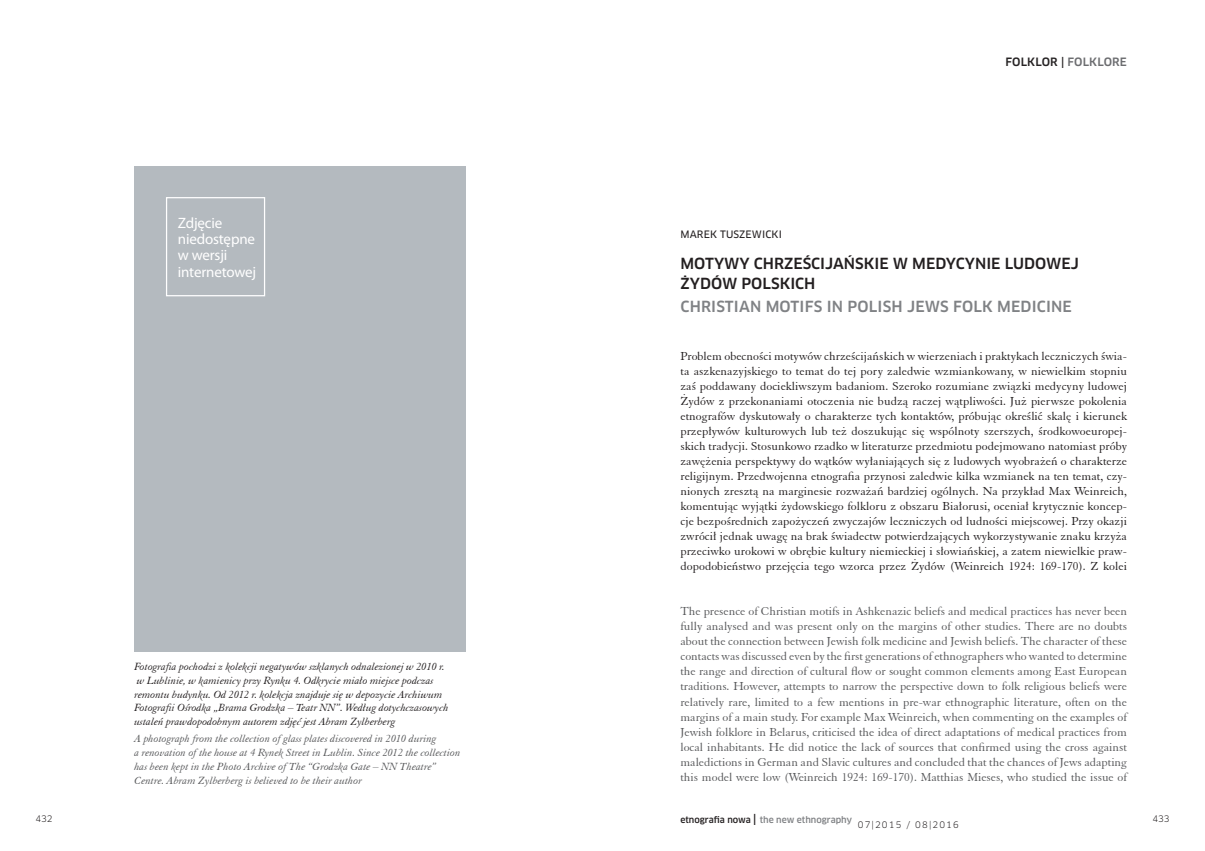
<style>
.page{position:relative;width:1205px;height:851px;background:#fff}
.page>*{position:absolute;margin:0;border:0;box-sizing:border-box;transform-origin:0 0}
.t1{font:500 15px/20px "Clan Pro";color:#231f20}
.t2{font:500 15px "Clan Pro";letter-spacing:.01em;color:#808285}
.t3{font:15px/16.2px "Myriad Pro";letter-spacing:-.01em;color:#fff}
.t4{font:12.5px/15px "Elega Garmnd EU";letter-spacing:.005em;color:#231f20;text-align:justify}
.t5{font:12.5px/15px "Elega Garmnd EU";color:#57585a;text-align:justify}
.t6{font:italic 11.25px/13.8px "Elega Garmnd EU";color:#231f20}
.t7{font:italic 11.25px/13.8px "Elega Garmnd EU";color:#57585a}
.t8{font:500 11.25px "Clan Pro";letter-spacing:.01em;color:#262324}
.t9{font:10px "Clan Pro News";letter-spacing:.01em;color:#231f20}
.t10{font:500 8.75px "Clan Pro";color:#808285}
.t11{font:8.75px "Clan Pro";letter-spacing:.13em;color:#231f20}
.s1{color:#6c6d70}
.s2{color:#231f20}
.s3{font-size:11.25px;color:#231f20}
</style>
<div class="page">
<div style="left:134px;top:167px;width:332px;height:485px;background:#b4babf"></div>
<div style="left:166px;top:197px;width:99px;height:99px;border:1px solid #fff"></div>
<p class="t3" style="left:178px;top:214px;width:80px">Zdjęcie niedostępne w wersji internetowej</p>
<p class="t6" style="left:134px;top:659px;width:316px">Fotografia pochodzi z kolekcji negatywów szklanych odnalezionej w 2010 r. w Lublinie, w kamienicy przy Rynku 4. Odkrycie miało miejsce podczas remontu budynku. Od 2012 r. kolekcja znajduje się w depozycie Archiwum Fotografii Ośrodka „Brama Grodzka – Teatr NN”. Według dotychczasowych ustaleń prawdopodobnym autorem zdjęć jest Abram Zylberberg</p>
<p class="t7" style="left:134px;top:731px;width:328px">A photograph from the collection of glass plates discovered in 2010 during<br>a renovation of the house at 4 Rynek Street in Lublin. Since 2012 the collection has been kept in the Photo Archive of The “Grodzka Gate – NN Theatre” Centre. Abram Zylberberg is believed to be their author</p>
<p class="t8" style="left:1005px;top:55px;width:123px">FOLKLOR | <span class="s1">FOLKLORE</span></p>
<p class="t9" style="left:680px;top:229px;width:103px">MAREK TUSZEWICKI</p>
<p class="t1" style="left:680px;top:253px;width:400px">MOTYWY CHRZEŚCIJAŃSKIE W MEDYCYNIE LUDOWEJ<br>ŻYDÓW POLSKICH</p>
<p class="t2" style="left:680px;top:298px;width:178px">CHRISTIAN MOTIFS IN POL</p>
<p class="t2" style="left:877px;top:298px;width:96px">ISH JEWS FOLK</p>
<p class="t2" style="left:997px;top:298px;width:74px">MEDICINE</p>
<p class="t4" style="left:680px;top:349px;width:448px">Problem obecności motywów chrześcijańskich w wierzeniach i praktykach leczniczych świa&shy;ta aszkenazyjskiego to temat do tej pory zaledwie wzmiankowany, w niewielkim stopniu zaś poddawany dociekliwszym badaniom. Szeroko rozumiane związki medycyny ludowej Żydów z przekonaniami otoczenia nie budzą raczej wątpliwości. Już pierwsze pokolenia etnografów dyskutowały o charakterze tych kontaktów, próbując określić skalę i kierunek przepływów kulturowych lub też doszukując się wspólnoty szerszych, środkowoeuropej&shy;skich tradycji. Stosunkowo rzadko w literaturze przedmiotu podejmowano natomiast próby zawężenia perspektywy do wątków wyłaniających się z ludowych wyobrażeń o charakterze religijnym. Przedwojenna etnografia przynosi zaledwie kilka wzmianek na ten temat, czy&shy;nionych zresztą na marginesie rozważań bardziej ogólnych. Na przykład Max Weinreich, komentując wyjątki żydowskiego folkloru z obszaru Białorusi, oceniał krytycznie koncep&shy;cje bezpośrednich zapożyczeń zwyczajów leczniczych od ludności miejscowej. Przy okazji zwrócił jednak uwagę na brak świadectw potwierdzających wykorzystywanie znaku krzyża przeciwko urokowi w obrębie kultury niemieckiej i słowiańskiej, a zatem niewielkie praw&shy;dopodobieństwo przejęcia tego wzorca przez Żydów (Weinreich 1924: 169-170). Z kolei</p>
<p class="t5" style="left:680px;top:604px;width:448px">The presence of Christian motifs in Ashkenazic beliefs and medical practices has never been fully analysed and was present only on the margins of other studies. There are no doubts about the connection between Jewish folk medicine and Jewish beliefs. The character of these contacts was discussed even by the first generations of ethnographers who wanted to determine the range and direction of cultural flow or sought common elements among East European traditions. However, attempts to narrow the perspective down to folk religious beliefs were relatively rare, limited to a few mentions in pre-war ethnographic literature, often on the margins of a main study. For example Max Weinreich, when commenting on the examples of Jewish folklore in Belarus, criticised the idea of direct adaptations of medical practices from local inhabitants. He did notice the lack of sources that confirmed using the cross against maledictions in German and Slavic cultures and concluded that the chances of Jews adapting this model were low (Weinreich 1924: 169-170). Matthias Mieses, who studied the issue of</p>
<p class="t11" style="left:35px;top:813px;width:19px">432</p>
<p class="t10" style="left:680px;top:814px;width:173px"><span class="s2">ETNOGRAFIA NOWA</span> <span class="s3">|</span> THE NEW ETHNOGRAPHY</p>
<p class="t11" style="left:1152px;top:813px;width:19px">433</p>
<p class="t11" style="left:858px;top:819px;width:103px">07|2015 / 08|2016</p>
</div>
